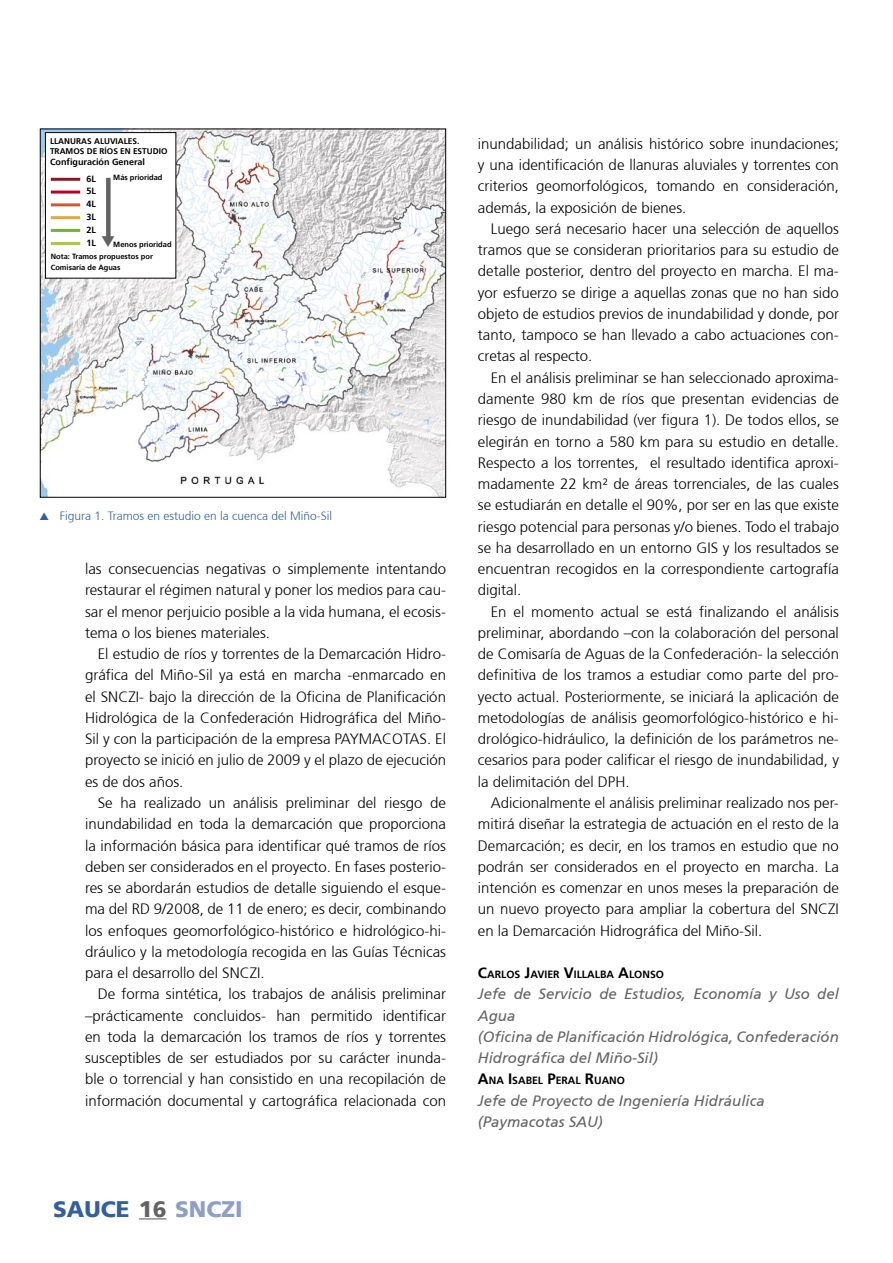
<style>
.page{position:relative;width:893px;height:1263px;background:#fff}
.page>*{position:absolute;margin:0;border:0;box-sizing:border-box;transform-origin:0 0}
.t1{font:900 22.5px "Frutiger 75";color:#335f9b}
.t2{font:300 15px/21.3px "Frutiger 45";color:#000;text-align:justify}
.PREGUNTA{font:italic 15px/21.3px "Frutiger 56";color:#636363}
.t3{font:300 12px "Frutiger 45";color:#335f9b}
.t4{font:700 10.5px "Frutiger 65";color:#000}
.PREGUNTA-2{font:700 9px "Frutiger 65";color:#000}
.PREGUNTA-3{font:700 8.25px/10.5px "Frutiger 65";color:#000}
.PREGUNTA-4{font:700 7.5px/10.5px "Frutiger 65";color:#000}
.s1{color:#636363}
.s2{color:#8e9fc7}
.s3{font-size:15px}
</style>
<div class="page">
<svg style="left:139px;top:1218px;width:27px;height:1px"></svg>
<img style="left:42px;top:131px;width:402px;height:365px">
<div style="left:40px;top:129px;width:406px;height:369px;border:1px solid #000"></div>
<div style="left:45px;top:133px;width:131px;height:145px;background:#fff"></div>
<div style="left:45px;top:132px;width:131px;height:147px;border:1px solid #000"></div>
<hr style="left:51px;top:178px;width:29px;height:3px;background:#8b1626">
<hr style="left:51px;top:191px;width:29px;height:3px;background:#bd0027">
<hr style="left:51px;top:203px;width:29px;height:3px;background:#ca5d2e">
<hr style="left:51px;top:216px;width:29px;height:3px;background:#e0ab32">
<hr style="left:51px;top:229px;width:29px;height:3px;background:#76ae3f">
<hr style="left:51px;top:242px;width:29px;height:3px;background:#a6cc37">
<div style="left:106px;top:178px;width:5px;height:61px;background:#636363"></div>
<p class="PREGUNTA-3" style="left:50px;top:135px;width:119px">LLANURAS ALUVIALES.<br>TRAMOS DE RÍOS EN ESTUDIO</p>
<p class="PREGUNTA-2" style="left:50px;top:156px;width:97px">Configuración General</p>
<p class="PREGUNTA-2" style="left:86px;top:173px;width:11px">6L</p>
<p class="PREGUNTA-2" style="left:86px;top:185px;width:11px">5L</p>
<p class="PREGUNTA-2" style="left:86px;top:199px;width:11px">4L</p>
<p class="PREGUNTA-2" style="left:86px;top:211px;width:11px">3L</p>
<p class="PREGUNTA-2" style="left:86px;top:224px;width:11px">2L</p>
<p class="PREGUNTA-2" style="left:86px;top:237px;width:11px">1L</p>
<p class="PREGUNTA-4" style="left:113px;top:173px;width:51px">Más prioridad</p>
<p class="PREGUNTA-4" style="left:113px;top:239px;width:60px">Menos prioridad</p>
<p class="PREGUNTA-4" style="left:51px;top:251px;width:104px">Nota: Tramos propuestos por<br>Comisaría de Aguas</p>
<p class="t3" style="left:60px;top:509px;width:274px">Figura 1. Tramos en estudio en la cuenca del Miño-Sil</p>
<p class="t2" style="left:85px;top:558px;width:362px">las consecuencias negativas o simplemente intentando restaurar el régimen natural y poner los medios para cau&shy;sar el menor perjuicio posible a la vida humana, el ecosis&shy;tema o los bienes materiales.</p>
<p class="t2" style="left:85px;top:643px;width:363px;text-indent:13px">El estudio de ríos y torrentes de la Demarcación Hidro&shy;gráfica del Miño-Sil ya está en marcha -enmarcado en el SNCZI- bajo la dirección de la Oficina de Planificación Hidrológica de la Confederación Hidrográfica del Miño-Sil y con la participación de la empresa PAYMACOTAS. El proyecto se inició en julio de 2009 y el plazo de ejecución es de dos años.</p>
<p class="t2" style="left:85px;top:792px;width:363px;text-indent:13px">Se ha realizado un análisis preliminar del riesgo de inundabilidad en toda la demarcación que proporciona la información básica para identificar qué tramos de ríos deben ser considerados en el proyecto. En fases posterio&shy;res se abordarán estudios de detalle siguiendo el esque&shy;ma del RD 9/2008, de 11 de enero; es decir, combinando los enfoques geomorfológico-histórico e hidrológico-hi&shy;dráulico y la metodología recogida en las Guías Técnicas para el desarrollo del SNCZI.</p>
<p class="t2" style="left:85px;top:984px;width:363px;text-indent:13px">De forma sintética, los trabajos de análisis preliminar –prácticamente concluidos- han permitido identificar en toda la demarcación los tramos de ríos y torrentes susceptibles de ser estudiados por su carácter inunda&shy;ble o torrencial y han consistido en una recopilación de información documental y cartográfica relacionada con</p>
<p class="t1" style="left:53px;top:1196px;width:191px">SAUCE <span class="s1">16</span> <span class="s2">SNCZI</span></p>
<p class="t2" style="left:478px;top:133px;width:363px">inundabilidad; un análisis histórico sobre inundaciones; y una identificación de llanuras aluviales y torrentes con criterios geomorfológicos, tomando en consideración, además, la exposición de bienes.</p>
<p class="t2" style="left:478px;top:218px;width:363px;text-indent:13px">Luego será necesario hacer una selección de aquellos tramos que se consideran prioritarios para su estudio de detalle posterior, dentro del proyecto en marcha. El ma&shy;yor esfuerzo se dirige a aquellas zonas que no han sido objeto de estudios previos de inundabilidad y donde, por tanto, tampoco se han llevado a cabo actuaciones con&shy;cretas al respecto.</p>
<p class="t2" style="left:478px;top:367px;width:363px;text-indent:13px">En el análisis preliminar se han seleccionado aproxima&shy;damente 980 km de ríos que presentan evidencias de riesgo de inundabilidad (ver figura 1). De todos ellos, se elegirán en torno a 580 km para su estudio en detalle.<br>Respecto a los torrentes, el resultado identifica aproxi&shy;madamente 22 km² de áreas torrenciales, de las cuales se estudiarán en detalle el 90%, por ser en las que existe riesgo potencial para personas y/o bienes. Todo el trabajo se ha desarrollado en un entorno GIS y los resultados se encuentran recogidos en la correspondiente cartografía digital.</p>
<p class="t2" style="left:478px;top:601px;width:363px;text-indent:13px">En el momento actual se está finalizando el análisis preliminar, abordando –con la colaboración del personal de Comisaría de Aguas de la Confederación- la selección definitiva de los tramos a estudiar como parte del pro&shy;yecto actual. Posteriormente, se iniciará la aplicación de metodologías de análisis geomorfológico-histórico e hi&shy;drológico-hidráulico, la definición de los parámetros ne&shy;cesarios para poder calificar el riesgo de inundabilidad, y la delimitación del DPH.</p>
<p class="t2" style="left:478px;top:792px;width:363px;text-indent:13px">Adicionalmente el análisis preliminar realizado nos per&shy;mitirá diseñar la estrategia de actuación en el resto de la Demarcación; es decir, en los tramos en estudio que no podrán ser considerados en el proyecto en marcha. La intención es comenzar en unos meses la preparación de un nuevo proyecto para ampliar la cobertura del SNCZI en la Demarcación Hidrográfica del Miño-Sil.</p>
<p class="t4" style="left:478px;top:968px;width:188px"><span class="s3">C</span>ARLOS <span class="s3">J</span>AVIER <span class="s3">V</span>ILLALBA <span class="s3">A</span>LONSO</p>
<p class="PREGUNTA" style="left:478px;top:983px;width:363px">Jefe de Servicio de Estudios, Economía y Uso del<br>Agua</p>
<p class="PREGUNTA" style="left:478px;top:1026px;width:362px">(Oficina de Planificación Hidrológica, Confederación<br>Hidrográfica del Miño-Sil)</p>
<p class="t4" style="left:478px;top:1074px;width:149px"><span class="s3">A</span>NA <span class="s3">I</span>SABEL <span class="s3">P</span>ERAL <span class="s3">R</span>UANO</p>
<p class="PREGUNTA" style="left:478px;top:1090px;width:288px">Jefe de Proyecto de Ingeniería Hidráulica</p>
<p class="PREGUNTA" style="left:478px;top:1111px;width:127px">(Paymacotas SAU)</p>
</div>
